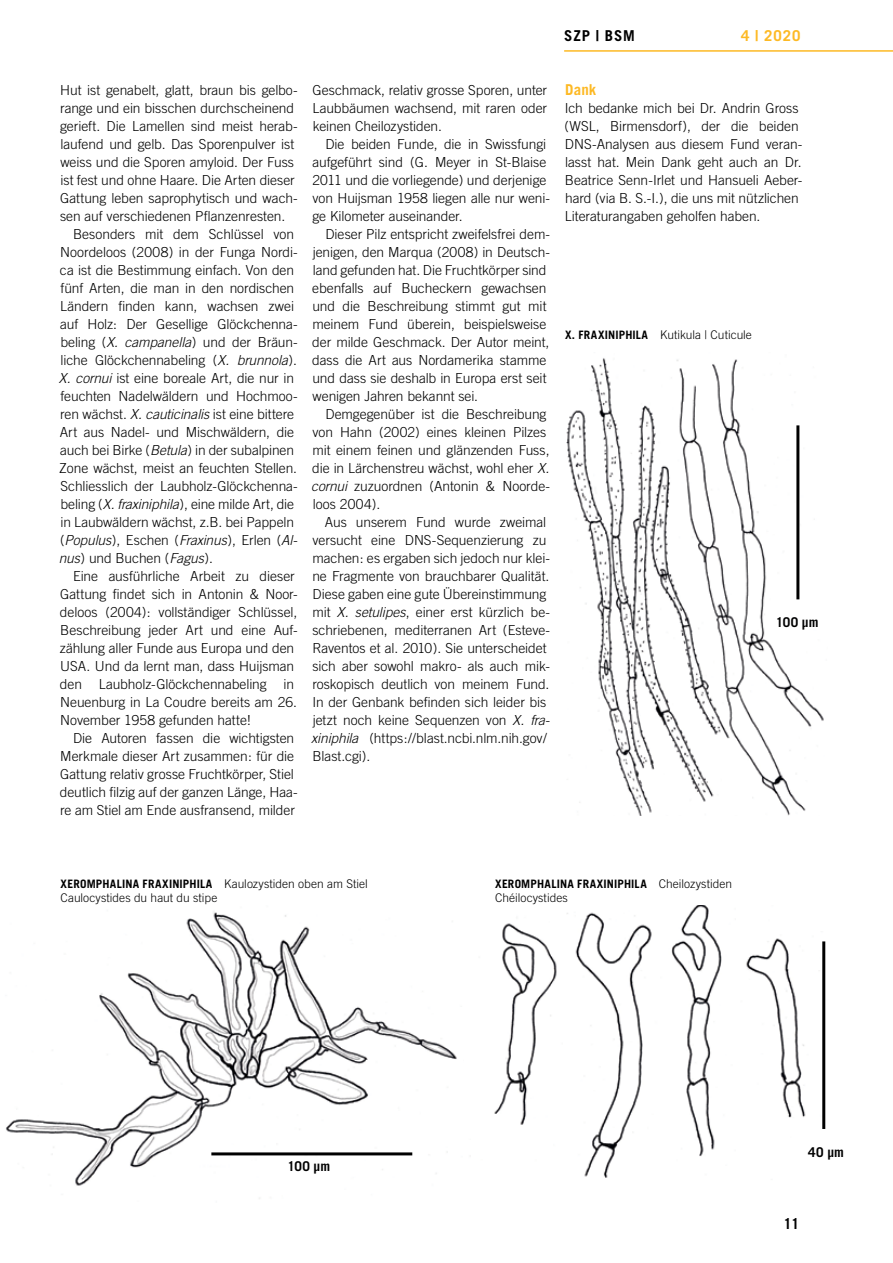
<style>
.page{position:relative;width:893px;height:1263px;background:#fff}
.page>*{position:absolute;margin:0;border:0;box-sizing:border-box;transform-origin:0 0}
.t1{font:700 15px "Trade Gothic";letter-spacing:.065em;color:#fdb924}
.t2{font:700 15px "Trade Gothic";letter-spacing:.055em;color:#000}
.t3{font:300 13.8px/18px "Trade Gothic";letter-spacing:-.005em;color:#000}
.t4{font:700 13.5px "Trade Gothic";letter-spacing:.01em;color:#000}
.t5{font:300 12px "Trade Gothic";letter-spacing:.005em;color:#000}
.t6{font:700 11.7px "Trade Gothic";letter-spacing:.025em;color:#000}
.s1{font-style:italic}
.s2{font-weight:700;font-size:11.7px}
.s3{font-weight:300;font-size:12px}
</style>
<div class="page">
<hr style="left:564px;top:50px;width:329px;height:2px;background:#fdb924">
<img style="left:494px;top:905px;width:332px;height:273px">
<img style="left:566px;top:358px;width:258px;height:457px">
<img style="left:6px;top:912px;width:451px;height:287px">
<hr style="left:211px;top:1152px;width:201px;height:3px;background:#000">
<hr style="left:822px;top:941px;width:3px;height:188px;background:#000">
<hr style="left:796px;top:425px;width:3px;height:174px;background:#000">
<p class="t2" style="left:564px;top:27px;width:72px">SZP | BSM</p>
<p class="t1" style="left:741px;top:27px;width:61px">4 | 2020</p>
<p class="t3" style="left:60px;top:81px;width:239px">Hut ist genabelt, glatt, braun bis gelbo-</p>
<p class="t3" style="left:60px;top:99px;width:236px">range und ein bisschen durchscheinend</p>
<p class="t3" style="left:60px;top:117px;width:239px">gerieft. Die Lamellen sind meist herab-</p>
<p class="t3" style="left:61px;top:135px;width:235px">laufend und gelb. Das Sporenpulver ist</p>
<p class="t3" style="left:60px;top:153px;width:235px">weiss und die Sporen amyloid. Der Fuss</p>
<p class="t3" style="left:61px;top:171px;width:236px">ist fest und ohne Haare. Die Arten dieser</p>
<p class="t3" style="left:60px;top:189px;width:239px">Gattung leben saprophytisch und wach-</p>
<p class="t3" style="left:60px;top:207px;width:227px">sen auf verschiedenen Pflanzenresten.</p>
<p class="t3" style="left:73px;top:225px;width:223px">Besonders mit dem Schlüssel von</p>
<p class="t3" style="left:60px;top:243px;width:239px">Noordeloos (2008) in der Funga Nordi-</p>
<p class="t3" style="left:60px;top:261px;width:236px">ca ist die Bestimmung einfach. Von den</p>
<p class="t3" style="left:61px;top:279px;width:235px">fünf Arten, die man in den nordischen</p>
<p class="t3" style="left:60px;top:297px;width:235px">Ländern finden kann, wachsen zwei</p>
<p class="t3" style="left:60px;top:315px;width:239px">auf Holz: Der Gesellige Glöckchenna-</p>
<p class="t3" style="left:60px;top:333px;width:239px">beling (<span class="s1">X. campanella</span>) und der Bräun-</p>
<p class="t3" style="left:61px;top:351px;width:238px">liche Glöckchennabeling (<span class="s1">X. brunnola</span>).</p>
<p class="t3" style="left:59px;top:369px;width:237px"><span class="s1">X. cornui</span> ist eine boreale Art, die nur in</p>
<p class="t3" style="left:61px;top:387px;width:239px">feuchten Nadelwäldern und Hochmoo-</p>
<p class="t3" style="left:60px;top:405px;width:235px">ren wächst. <span class="s1">X. cauticinalis</span> ist eine bittere</p>
<p class="t3" style="left:60px;top:423px;width:236px">Art aus Nadel- und Mischwäldern, die</p>
<p class="t3" style="left:60px;top:441px;width:236px">auch bei Birke (<span class="s1">Betula</span>) in der subalpinen</p>
<p class="t3" style="left:59px;top:459px;width:239px">Zone wächst, meist an feuchten Stellen.</p>
<p class="t3" style="left:60px;top:477px;width:239px">Schliesslich der Laubholz-Glöckchenna-</p>
<p class="t3" style="left:60px;top:495px;width:235px">beling (<span class="s1">X. fraxiniphila</span>), eine milde Art, die</p>
<p class="t3" style="left:61px;top:513px;width:235px">in Laubwäldern wächst, z.B. bei Pappeln</p>
<p class="t3" style="left:60px;top:531px;width:239px">(<span class="s1">Populus</span>), Eschen (<span class="s1">Fraxinus</span>), Erlen (<span class="s1">Al-</span></p>
<p class="t3" style="left:59px;top:549px;width:156px"><span class="s1">nus</span>) und Buchen (<span class="s1">Fagus</span>).</p>
<p class="t3" style="left:73px;top:567px;width:223px">Eine ausführliche Arbeit zu dieser</p>
<p class="t3" style="left:60px;top:585px;width:239px">Gattung findet sich in Antonin &amp; Noor-</p>
<p class="t3" style="left:60px;top:603px;width:239px">deloos (2004): vollständiger Schlüssel,</p>
<p class="t3" style="left:60px;top:621px;width:239px">Beschreibung jeder Art und eine Auf-</p>
<p class="t3" style="left:60px;top:639px;width:236px">zählung aller Funde aus Europa und den</p>
<p class="t3" style="left:60px;top:657px;width:235px">USA. U nd da lernt man, dass Huijsman</p>
<p class="t3" style="left:60px;top:675px;width:236px">den Laubholz-Glöckchennabeling in</p>
<p class="t3" style="left:60px;top:693px;width:238px">Neuenburg in La Coudre bereits am 26.</p>
<p class="t3" style="left:60px;top:711px;width:192px">November 1958 gefunden hatte!</p>
<p class="t3" style="left:73px;top:729px;width:223px">Die Autoren fassen die wichtigsten</p>
<p class="t3" style="left:60px;top:747px;width:235px">Merkmale dieser Art zusammen: für die</p>
<p class="t3" style="left:60px;top:765px;width:235px">Gattung relativ grosse Fruchtkörper, Stiel</p>
<p class="t3" style="left:60px;top:783px;width:239px">deutlich filzig auf der ganzen Länge, Haa-</p>
<p class="t3" style="left:60px;top:801px;width:236px">re am Stiel am Ende ausfransend, milder</p>
<p class="t3" style="left:313px;top:81px;width:236px;text-align:justify">Geschmack, relativ grosse Sporen, unter Laubbäumen wachsend, mit raren oder keinen Cheilozystiden.</p>
<p class="t3" style="left:312px;top:135px;width:239px;text-indent:13px">Die beiden Funde, die in Swissfungi aufgeführt sind (G. Meyer in St-Blaise 2011 und die vorliegende) und derjenige von Huijsman 1958 liegen alle nur weni&shy;ge Kilometer auseinander.</p>
<p class="t3" style="left:312px;top:225px;width:239px;text-indent:13px">Dieser Pilz entspricht zweifelsfrei dem&shy;jenigen, den Marqua (2008) in Deutsch&shy;land gefunden hat. Die Fruchtkörper sind ebenfalls auf Bucheckern gewachsen und die Beschreibung stimmt gut mit meinem Fund überein, beispielsweise der milde Geschmack. Der Autor meint, dass die Art aus Nordamerika stamme und dass sie deshalb in Europa erst seit wenigen Jahren bekannt sei.</p>
<p class="t3" style="left:311px;top:405px;width:240px;text-indent:14px">Demgegenüber ist die Beschreibung von Hahn (2002) eines kleinen Pilzes mit einem feinen und glänzenden Fuss, die in Lärchenstreu wächst, wohl eher <span class="s1">X. cornui</span> zuzuordnen (Antonin &amp; Noorde&shy;loos 2004).</p>
<p class="t3" style="left:311px;top:513px;width:240px;text-indent:14px">Aus unserem Fund wurde zweimal versucht eine DNS-Sequenzierung zu machen: es ergaben sich jedoch nur klei&shy;ne Fragmente von brauchbarer Qualität.<br>Diese gaben eine gute Übereinstimmung mit <span class="s1">X. setulipes</span>, einer erst kürzlich be&shy;schriebenen, mediterranen Art (Esteve-Raventos et al. 2010). Sie unterscheidet sich aber sowohl makro- als auch mik&shy;roskopisch deutlich von meinem Fund.<br>In der Genbank befinden sich leider bis jetzt noch keine Sequenzen von <span class="s1">X. fra&shy;xiniphila</span> (https://blast.ncbi.nlm.nih.gov/ Blast.cgi).</p>
<p class="t1" style="left:565px;top:81px;width:33px">DANK</p>
<p class="t3" style="left:565px;top:99px;width:239px">Ich bedanke mich bei Dr. Andrin Gross (WSL, Birmensdorf), der die beiden DNS-Analysen aus diesem Fund veran&shy;lasst hat. Mein Dank geht auch an Dr.<br>Beatrice Senn-Irlet und Hansueli Aeber&shy;hard (via B. S.-I.), die uns mit nützlichen Literaturangaben geholfen haben.</p>
<p class="t5" style="left:565px;top:327px;width:188px"><span class="s2">X. FRAXI NIPHILA</span> Kutikula | Cuticule</p>
<p class="t4" style="left:776px;top:613px;width:44px">100 ΜM</p>
<p class="t6" style="left:61px;top:876px;width:309px">XEROMPHALINA FRAXINIPHILA <span class="s3">Kaulozystiden oben am Stiel</span></p>
<p class="t5" style="left:61px;top:891px;width:158px">Caulocystides du haut du stipe</p>
<p class="t4" style="left:288px;top:1158px;width:44px">100 ΜM</p>
<p class="t6" style="left:495px;top:876px;width:238px">XEROMPHALINA FRAXINIPHILA <span class="s3">Cheilozystiden</span></p>
<p class="t5" style="left:495px;top:891px;width:74px">Chéilocystides</p>
<p class="t4" style="left:808px;top:1144px;width:37px">40 ΜM</p>
<p class="t2" style="left:783px;top:1214px;width:17px">11</p>
</div>
